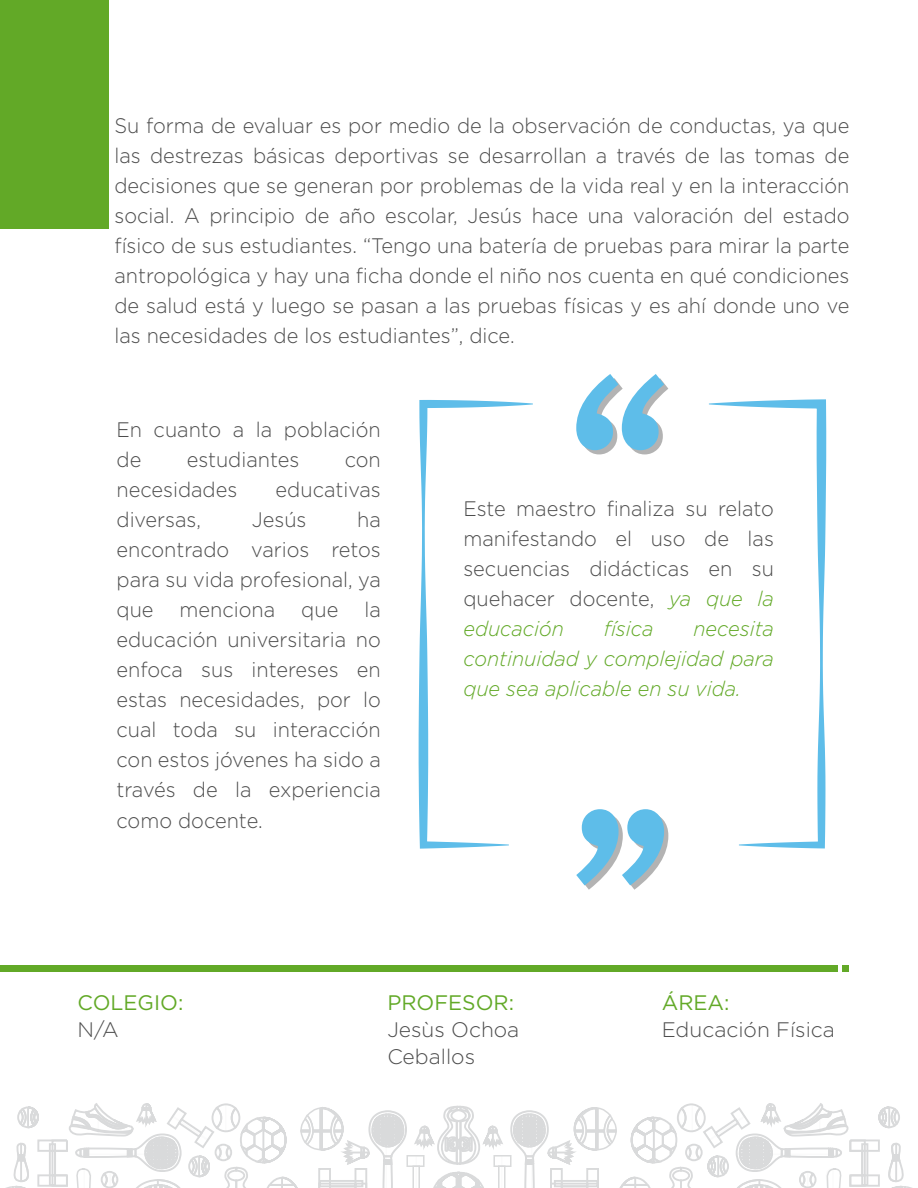
<style>
.page{position:relative;width:918px;height:1188px;background:#fff}
.page>*{position:absolute;margin:0;border:0;box-sizing:border-box;transform-origin:0 0}
.t1{font:300 21px/30px "Gotham";color:#4d4d4d;text-align:justify;scale:.95 1}
.t2{font:italic 300 21px/30px "Gotham";color:#62a927;text-align:justify;scale:.95 1}
.t3{font:300 21px/27px "Gotham";color:#4d4d4d}
.t4{font:21px "Gotham";color:#62a927}
.s1{font-style:italic;color:#62a927}
</style>
<div class="page">
<svg style="left:709px;top:399px;width:117px;height:449px"></svg>
<svg style="left:419px;top:400px;width:114px;height:449px"></svg>
<svg style="left:576px;top:374px;width:92px;height:80px"></svg>
<svg style="left:576px;top:809px;width:92px;height:81px"></svg>
<div style="left:0;top:0;width:108px;height:228px;background:#62a927"></div>
<div style="left:0;top:965px;width:838px;height:7px;background:#62a927"></div>
<div style="left:842px;top:965px;width:7px;height:7px;background:#62a927"></div>
<div style="left:49px;top:1143px;width:7px;height:43px;border:2px solid #d9dadb"></div>
<div style="left:37px;top:1140px;width:31px;height:12px;border:2px solid #d9dadb"></div>
<div style="left:37px;top:1174px;width:31px;height:13px;border:2px solid #d9dadb"></div>
<div style="left:17px;top:1110px;width:7px;height:14px;border:2px solid #d9dadb;border-radius:50%"></div>
<svg style="left:18px;top:1106px;width:21px;height:23px"></svg>
<svg style="left:6px;top:1142px;width:38px;height:46px"></svg>
<div style="left:861px;top:1143px;width:7px;height:43px;border:2px solid #d9dadb"></div>
<div style="left:849px;top:1140px;width:31px;height:12px;border:2px solid #d9dadb"></div>
<div style="left:849px;top:1174px;width:31px;height:13px;border:2px solid #d9dadb"></div>
<div style="left:894px;top:1110px;width:6px;height:14px;border:2px solid #d9dadb;border-radius:50%"></div>
<svg style="left:878px;top:1106px;width:21px;height:23px"></svg>
<svg style="left:873px;top:1142px;width:39px;height:46px"></svg>
<svg style="left:51px;top:1103px;width:816px;height:85px"></svg>
<p class="t1" style="left:114px;top:110px;width:775px">Su forma de evaluar es por medio de la observación de conductas, ya que las destrezas básicas deportivas se desarrollan a través de las tomas de decisiones que se generan por problemas de la vida real y en la interacción social. A principio de año escolar, Jesús hace una valoración del estado físico de sus estudiantes. “Tengo una batería de pruebas para mirar la parte antropológica y hay una ficha donde el niño nos cuenta en qué condiciones de salud está y luego se pasan a las pruebas físicas y es ahí donde uno ve las necesidades de los estudiantes”, dice.</p>
<p class="t1" style="left:117px;top:414px;width:280px">En cuanto a la población de</p>
<p class="t1" style="left:187px;top:444px;width:120px">estudiantes</p>
<p class="t1" style="left:345px;top:444px;width:39px">con</p>
<p class="t1" style="left:117px;top:474px;width:129px">necesidades</p>
<p class="t1" style="left:276px;top:474px;width:112px">educativas</p>
<p class="t1" style="left:117px;top:504px;width:91px">diversas,</p>
<p class="t1" style="left:252px;top:504px;width:59px">Jesús</p>
<p class="t1" style="left:117px;top:504px;width:280px;text-indent:241px">ha encontrado varios retos para su vida profesional, ya que menciona que la educación universitaria no enfoca sus intereses en estas necesidades, por lo cual toda su interacción con estos jóvenes ha sido a través de la experiencia como docente.</p>
<p class="t1" style="left:463px;top:493px;width:328px">Este maestro finaliza su relato manifestando el uso de las secuencias didácticas en su quehacer docente, <span class="s1">ya que la educación</span></p>
<p class="t2" style="left:604px;top:613px;width:54px">física</p>
<p class="t2" style="left:463px;top:613px;width:328px;text-indent:230px">necesita continuidad y complejidad para que sea aplicable en su vida.</p>
<p class="t4" style="left:78px;top:989px;width:107px">COLEGIO:</p>
<p class="t3" style="left:78px;top:1016px;width:43px">N/A</p>
<p class="t4" style="left:387px;top:989px;width:128px">PROFESOR:</p>
<p class="t3" style="left:387px;top:1016px;width:134px">Jesùs Ochoa<br>Ceballos</p>
<p class="t4" style="left:662px;top:989px;width:69px">ÁREA:</p>
<p class="t3" style="left:662px;top:1016px;width:175px">Educación Física</p>
</div>
